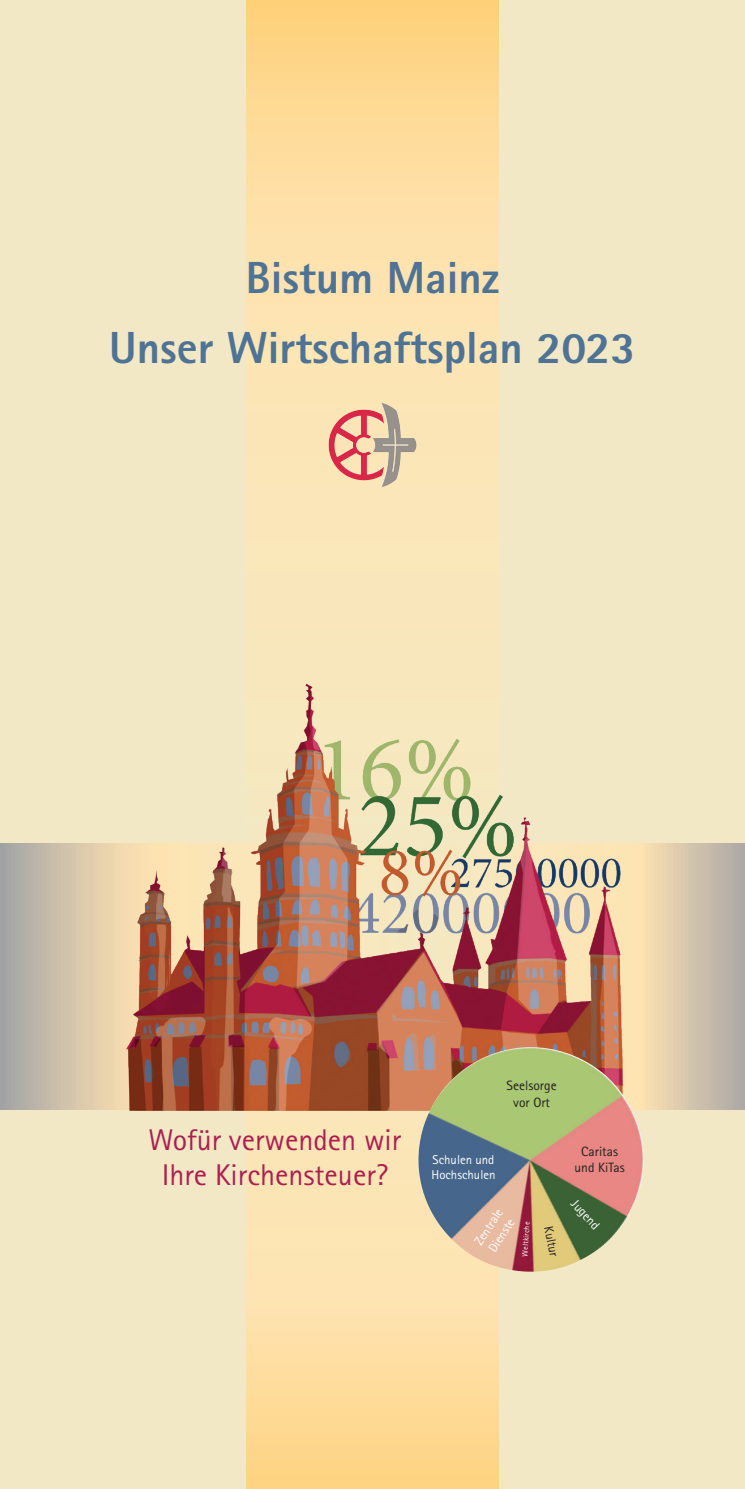
<style>
.page{position:relative;width:745px;height:1489px;background:#fff}
.page>*{position:absolute;margin:0;border:0;box-sizing:border-box;transform-origin:0 0}
.t1{font:800 45px/70px "Rotis Sans Serif Pro";color:#4e7395;text-align:center}
.t2{font:30px/34.8px "Rotis Sans Serif Pro";color:#ac1f4f;text-align:center}
.t3{font:13.5px/16.2px "Rotis Sans Serif Pro";color:#231f20;text-align:center}
.t4{font:12.75px/15.2px "Rotis Sans Serif Pro";color:#fff}
.t5{font:12.75px "Rotis Sans Serif Pro";color:#231f20}
.t6{font:8px "Rotis Sans Serif Pro";color:#fff}
</style>
<div class="page">
<div style="left:0;top:0;width:744px;height:1488px;background:#f2e8c6"></div>
<svg style="left:246px;top:0;width:252px;height:1488px"></svg>
<svg style="left:0;top:843px;width:744px;height:266px;background:#c5bba9"></svg>
<img style="left:85px;top:620px;width:574px;height:691px">
<img style="left:484px;top:1047px;width:47px;height:10px">
<img style="left:372px;top:402px;width:16px;height:46px">
<h1 class="t1" style="left:109px;top:242px;width:527px">Bistum Mainz<br>Unser Wirtschaftsplan 2023</h1>
<h2 class="t2" style="left:148px;top:1122px;width:254px">Wofür verwenden wir<br>Ihre Kirchensteuer?</h2>
<p class="t3" style="left:506px;top:1077px;width:52px">Seelsorge vor Ort</p>
<p class="t4" style="left:431px;top:1151px;width:65px">Schulen und<br>Hochschulen</p>
<p class="t4" style="left:471px;top:1239px;width:43px;rotate:-57deg">Zentrale<br>Dienste</p>
<p class="t6" style="left:519px;top:1255px;width:36px;rotate:-86deg">Weltkirche</p>
<p class="t5" style="left:555px;top:1224px;width:32px;rotate:79deg">Kultur</p>
<p class="t3" style="left:574px;top:1143px;width:52px">Caritas und KiTas</p>
<p class="t4" style="left:578px;top:1196px;width:37px;rotate:47deg">Jugend</p>
</div>
